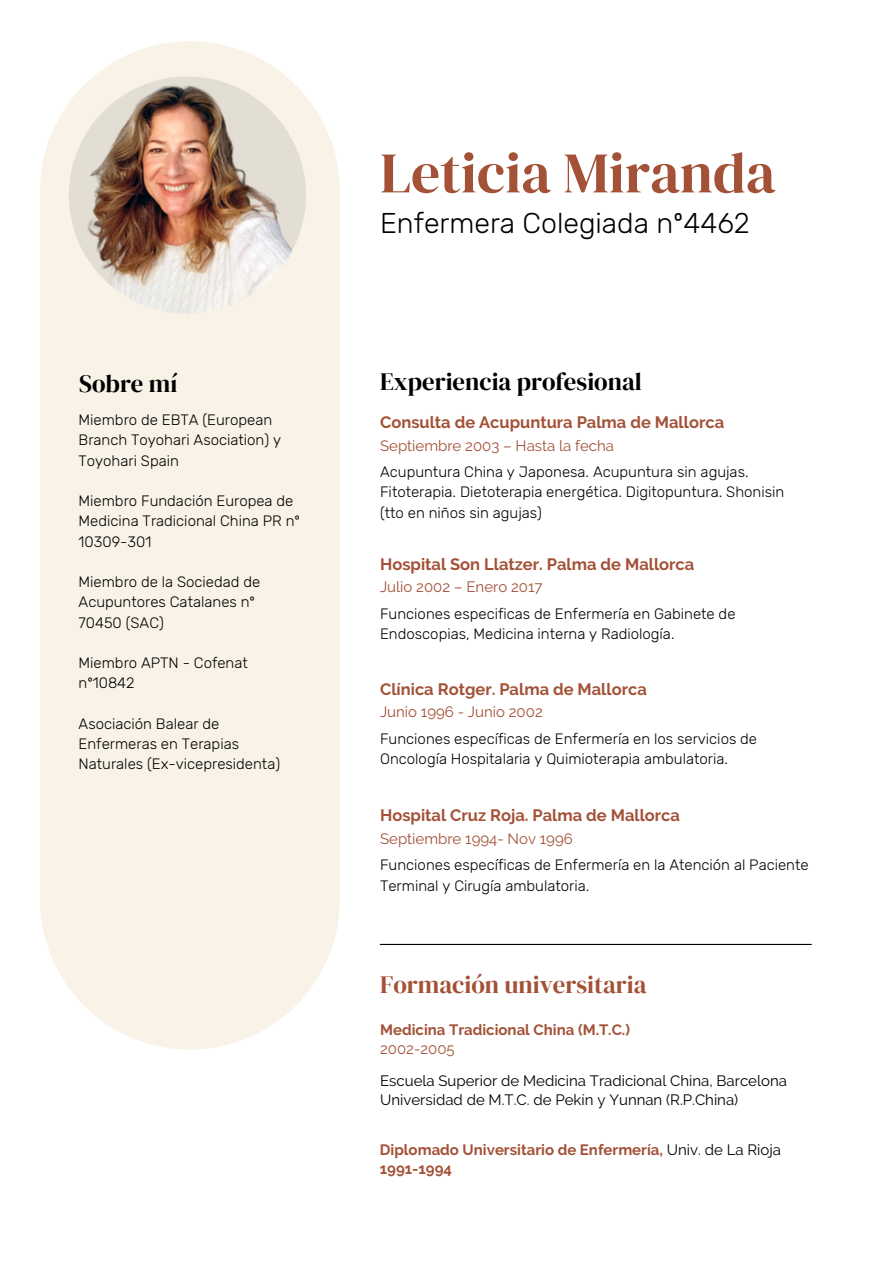
<style>
.page{position:relative;width:893px;height:1264px;background:#fff}
.page>*{position:absolute;margin:0;border:0;box-sizing:border-box;transform-origin:0 0}
.t1{font:57.3px "DM Serif Display";color:#a35137}
.t2{font:300 28.5px "Rubik";color:#000}
.t3{font:24.75px "DM Serif Display";color:#000}
.t4{font:24.75px "DM Serif Display";color:#a35137}
.t5{font:700 16.5px "Raleway";color:#a35137}
.t6{font:300 15px/20.2px "Rubik";color:#000}
.t7{font:15px "Raleway";color:#a35137}
.t8{font:15px/19px "Raleway";color:#000}
.t9{font:700 15px/19px "Raleway";color:#a35137}
.s1{font-weight:400;color:#000}
</style>
<div class="page">
<div style="left:40px;top:41px;width:300px;height:1008px;background:#f8f2e7;border-radius:150px"></div>
<img style="left:69px;top:76px;width:237px;height:238px;border-radius:50%">
<hr style="left:380px;top:943px;width:431px;height:2px;background:#000">
<h3 class="t3" style="left:79px;top:366px;width:100px">Sobre mí</h3>
<p class="t6" style="left:79px;top:410px;width:204px">Miembro de EBTA (European<br>Branch Toyohari Asociation) y<br>Toyohari Spain</p>
<p class="t6" style="left:79px;top:491px;width:223px">Miembro Fundación Europea de<br>Medicina Tradicional China PR nº<br>10309-301</p>
<p class="t6" style="left:79px;top:572px;width:183px">Miembro de la Sociedad de<br>Acupuntores Catalanes nº<br>70450 (SAC)</p>
<p class="t6" style="left:79px;top:653px;width:171px">Miembro APTN - Cofenat nº10842</p>
<p class="t6" style="left:79px;top:713px;width:203px">Asociación Balear de<br>Enfermeras en Terapias<br>Naturales (Ex-vicepresidenta)</p>
<h1 class="t1" style="left:380px;top:133px;width:397px">Leticia Miranda</h1>
<h2 class="t2" style="left:380px;top:207px;width:371px">Enfermera Colegiada nº4462</h2>
<h3 class="t3" style="left:380px;top:364px;width:263px">Experiencia profesional</h3>
<p class="t5" style="left:380px;top:412px;width:345px">Consulta de Acupuntura Palma de Mallorca</p>
<p class="t7" style="left:380px;top:436px;width:235px">Septiembre 2003 – Hasta la fecha</p>
<p class="t6" style="left:380px;top:462px;width:405px">Acupuntura China y Japonesa. Acupuntura sin agujas.<br>Fitoterapia. Dietoterapia energética. Digitopuntura. Shonisin (tto en niños sin agujas)</p>
<p class="t5" style="left:380px;top:554px;width:316px">Hospital Son Llatzer. Palma de Mallorca</p>
<p class="t7" style="left:380px;top:578px;width:164px">Julio 2002 – Enero 2017</p>
<p class="t6" style="left:380px;top:603px;width:357px">Funciones especificas de Enfermería en Gabinete de<br>Endoscopias, Medicina interna y Radiología.</p>
<p class="t5" style="left:380px;top:679px;width:268px">Clínica Rotger. Palma de Mallorca</p>
<p class="t7" style="left:380px;top:703px;width:164px">Junio 1996 - Junio 2002</p>
<p class="t6" style="left:380px;top:728px;width:378px">Funciones específicas de Enfermería en los servicios de<br>Oncología Hospitalaria y Quimioterapia ambulatoria.</p>
<p class="t5" style="left:380px;top:805px;width:301px">Hospital Cruz Roja. Palma de Mallorca</p>
<p class="t7" style="left:380px;top:829px;width:194px">Septiembre 1994- Nov 1996</p>
<p class="t6" style="left:380px;top:855px;width:430px">Funciones específicas de Enfermería en la Atención al Paciente<br>Terminal y Cirugía ambulatoria.</p>
<h3 class="t4" style="left:380px;top:967px;width:268px">Formación universitaria</h3>
<p class="t9" style="left:380px;top:1020px;width:251px">Medicina Tradicional China (M.T.C.)</p>
<p class="t7" style="left:380px;top:1040px;width:76px">2002-2005</p>
<p class="t8" style="left:380px;top:1071px;width:408px">Escuela Superior de Medicina Tradicional China, Barcelona<br>Universidad de M.T.C. de Pekín y Yunnan (R.P.China)</p>
<p class="t9" style="left:380px;top:1139px;width:402px">Diplomado Universitario de Enfermería, <span class="s1">Univ. de La Rioja<br></span>1991-1994</p>
</div>
